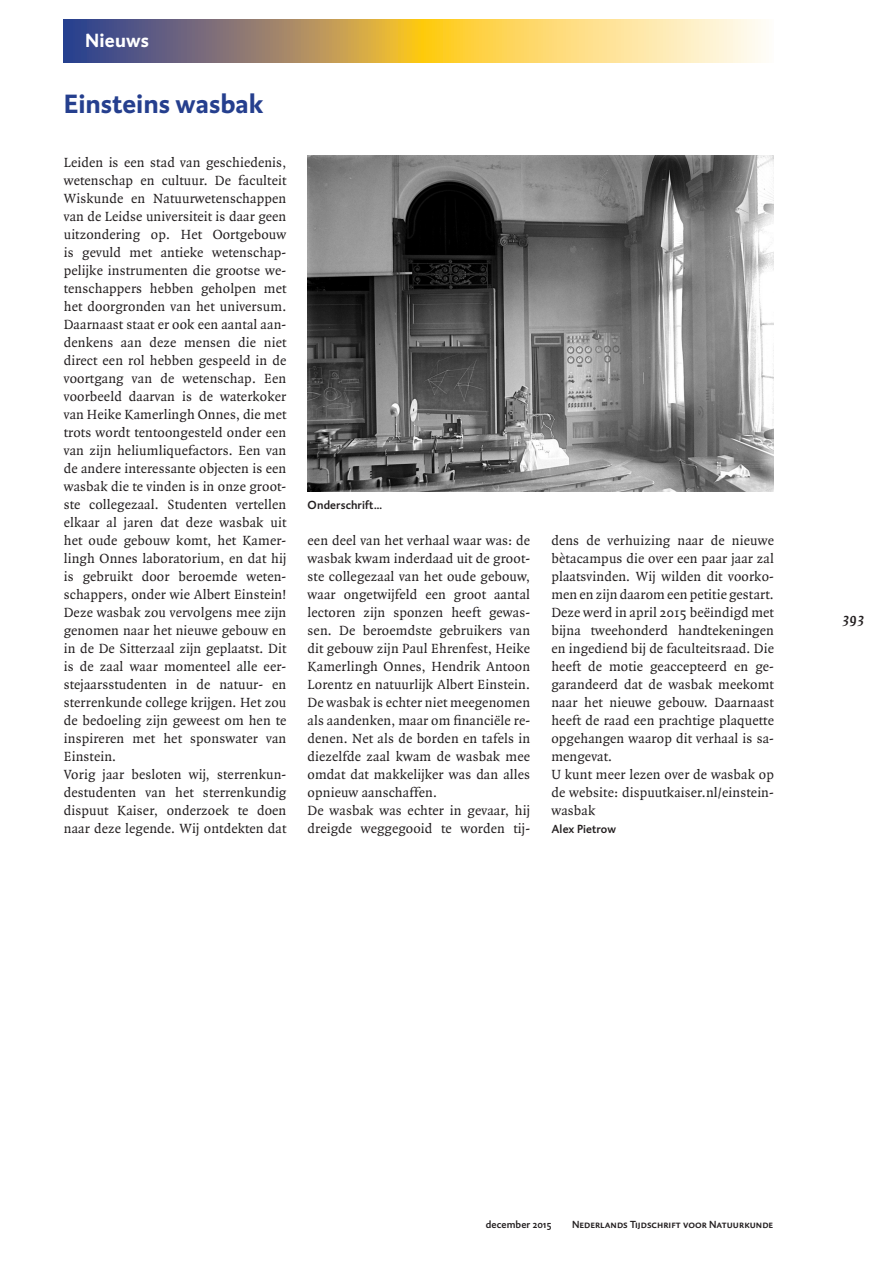
<style>
.page{position:relative;width:893px;height:1263px;background:#fff}
.page>*{position:absolute;margin:0;border:0;box-sizing:border-box;transform-origin:0 0}
.Kop_Nieuws{font:700 27px "DTL Caspari ST";color:#253f8e}
.t1{font:700 19.5px "DTL Caspari T";letter-spacing:.01em;color:#fff}
.t2{font:italic 700 15px "Quadraat";color:#231f20}
.Basis_Tekst{font:14.25px/18px "Quadraat";letter-spacing:.01em;color:#231f20;text-align:justify}
.Bijschrift_foto_zond{font:500 12px "DTL Caspari ST";letter-spacing:.015em;color:#231f20}
.Basis_Tekst-2{font:500 12px "DTL Caspari ST";letter-spacing:.01em;color:#231f20}
.t3{font:500 10.5px "DTL Caspari T Caps";letter-spacing:.005em;color:#231f20}
.t4{font:500 10.5px "DTL Caspari ST";letter-spacing:.015em;color:#231f20}
</style>
<div class="page">
<svg style="left:64px;top:20px;width:699px;height:43px;background:#c6ad79"></svg>
<img style="left:308px;top:155px;width:466px;height:336px">
<p class="t1" style="left:85px;top:27px;width:65px">Nieuws</p>
<p class="Kop_Nieuws" style="left:64px;top:86px;width:201px">Einsteins wasbak</p>
<p class="Basis_Tekst" style="left:64px;top:154px;width:224px">Leiden is een stad van geschiedenis, wetenschap en cultuur. De faculteit Wiskunde en Natuurwetenschappen van de Leidse universiteit is daar geen uitzondering op. Het Oortgebouw is gevuld met antieke wetenschap&shy;pelijke instrumenten die grootse we&shy;tenschappers hebben geholpen met het doorgronden van het universum.<br>Daarnaast staat er ook een aantal aan&shy;denkens aan deze mensen die niet direct een rol hebben gespeeld in de voortgang van de wetenschap. Een voorbeeld daarvan is de waterkoker van Heike Kamerlingh Onnes, die met trots wordt tentoongesteld onder een van zijn heliumliquefactors. Een van de andere interessante objecten is een wasbak die te vinden is in onze groot&shy;ste collegezaal. Studenten vertellen elkaar al jaren dat deze wasbak uit het oude gebouw komt, het Kamer&shy;lingh Onnes laboratorium, en dat hij is gebruikt door beroemde weten&shy;schappers, onder wie Albert Einstein!<br>Deze wasbak zou vervolgens mee zijn genomen naar het nieuwe gebouw en in de De Sitterzaal zijn geplaatst. Dit is de zaal waar momenteel alle eer&shy;stejaarsstudenten in de natuur- en sterrenkunde college krijgen. Het zou de bedoeling zijn geweest om hen te inspireren met het sponswater van Einstein.</p>
<p class="Basis_Tekst" style="left:64px;top:766px;width:224px">Vorig jaar besloten wij, sterrenkun&shy;destudenten van het sterrenkundig dispuut Kaiser, onderzoek te doen naar deze legende. Wij ontdekten dat</p>
<p class="Bijschrift_foto_zond" style="left:308px;top:498px;width:76px">Onderschrift...</p>
<p class="Basis_Tekst" style="left:308px;top:532px;width:224px">een deel van het verhaal waar was: de wasbak kwam inderdaad uit de groot&shy;ste collegezaal van het oude gebouw, waar ongetwijfeld een groot aantal lectoren zijn sponzen heeft gewas&shy;sen. De beroemdste gebruikers van dit gebouw zijn Paul Ehrenfest, Heike Kamerlingh Onnes, Hendrik Antoon Lorentz en natuurlijk Albert Einstein.<br>De wasbak is echter niet meegenomen als aandenken, maar om financiële re&shy;denen. Net als de borden en tafels in diezelfde zaal kwam de wasbak mee omdat dat makkelijker was dan alles opnieuw aanschaffen.</p>
<p class="Basis_Tekst" style="left:308px;top:802px;width:224px">De wasbak was echter in gevaar, hij dreigde weggegooid te worden tij-</p>
<p class="Basis_Tekst" style="left:551px;top:532px;width:224px">dens de verhuizing naar de nieuwe bètacampus die over een paar jaar zal plaatsvinden. Wij wilden dit voorko&shy;men en zijn daarom een petitie gestart.<br>Deze werd in april 2015 beëindigd met bijna tweehonderd handtekeningen en ingediend bij de faculteitsraad. Die heeft de motie geaccepteerd en ge&shy;garandeerd dat de wasbak meekomt naar het nieuwe gebouw. Daarnaast heeft de raad een prachtige plaquette opgehangen waarop dit verhaal is sa&shy;mengevat.</p>
<p class="Basis_Tekst" style="left:551px;top:766px;width:224px">U kunt meer lezen over de wasbak op de website: dispuutkaiser.nl/einstein&shy;wasbak</p>
<p class="Basis_Tekst-2" style="left:551px;top:822px;width:66px">Alex Pietrow</p>
<p class="t2" style="left:842px;top:610px;width:24px">393</p>
<p class="t4" style="left:486px;top:1218px;width:67px">december 2015</p>
<p class="t3" style="left:572px;top:1218px;width:203px">Nederlands Tijdschrift voor Natuurkunde</p>
</div>
